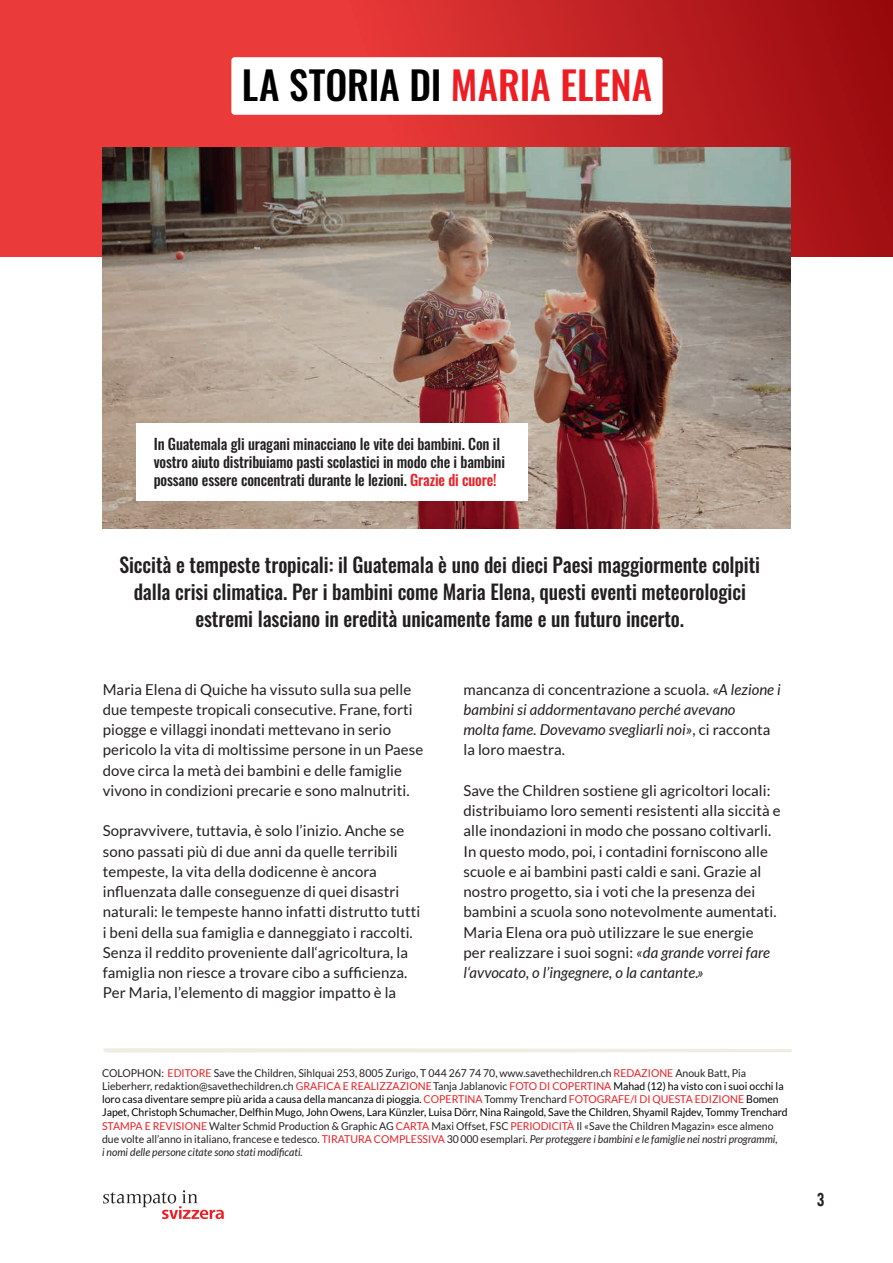
<style>
.page{position:relative;width:893px;height:1263px;background:#fff}
.page>*{position:absolute;margin:0;border:0;box-sizing:border-box;transform-origin:0 0}
.t1{font:39px "Oswald";color:#000001}
._3_GT_NEU{font:20.25px/27px "Oswald";letter-spacing:-.005em;color:#231f20;text-align:center}
.t2{font:18px "Trade Gothic LT Com Bd Cn 20";color:#231f20}
._3_GT_NEU-2{font:15px/20.2px "Lato";letter-spacing:.005em;color:#231f20}
.t3{font:15px/18px "Oswald";letter-spacing:-.01em;color:#231f20}
._3_GT_NEU-3{font:italic 15px/20.2px "Lato";letter-spacing:.005em;color:#231f20}
.t4{font:10.8px/13.2px "Lato";color:#231f20}
.s1{color:#ee1d23}
.s2{font-style:normal}
.s3{font-style:italic}
.s4{color:#000001}
</style>
<div class="page">
<svg style="left:0;top:0;width:893px;height:256px;background:#ce292b"></svg>
<img style="left:102px;top:147px;width:689px;height:381px">
<svg style="left:103px;top:1048px;width:689px;height:5px"></svg>
<div style="left:231px;top:57px;width:432px;height:58px;background:#fff;border-radius:3px"></div>
<div style="left:136px;top:423px;width:392px;height:77px;background:#fff"></div>
<svg style="left:103px;top:1190px;width:121px;height:29px"></svg>
<p class="t1" style="left:242px;top:50px;width:412px">LA STORIA DI <span class="s1">MARIA ELENA</span></p>
<p class="t3" style="left:154px;top:433px;width:353px">In Guatemala gli uragani minacciano le vite dei bambini. Con il vostro aiuto distribuiamo pasti scolastici in modo che i bambini possano essere concentrati durante le lezioni. <span class="s1">Grazie di cuore!</span></p>
<p class="_3_GT_NEU" style="left:119px;top:550px;width:642px">Siccità e tempeste tropicali: il Guatemala è uno dei dieci Paesi maggiormente colpiti dalla crisi climatica. Per i bambini come Maria Elena, questi eventi meteorologici estremi lasciano in eredità unicamente fame e un futuro incerto.</p>
<p class="_3_GT_NEU-2" style="left:103px;top:679px;width:322px">Maria Elena di Quiche ha vissuto sulla sua pelle due tempeste tropicali consecutive. Frane, forti piogge e villaggi inondati mettevano in serio pericolo la vita di moltissime persone in un Paese dove circa la metà dei bambini e delle famiglie vivono in condizioni precarie e sono malnutriti.</p>
<p class="_3_GT_NEU-2" style="left:103px;top:821px;width:319px">Sopravvivere, tuttavia, è solo l’inizio. Anche se sono passati più di due anni da quelle terribili tempeste, la vita della dodicenne è ancora influenzata dalle conseguenze di quei disastri naturali: le tempeste hanno infatti distrutto tutti i beni della sua famiglia e danneggiato i raccolti.<br>Senza il reddito proveniente dall‘agricoltura, la famiglia non riesce a trovare cibo a sufficienza.<br>Per Maria, l’elemento di maggior impatto è la</p>
<p class="_3_GT_NEU-3" style="left:463px;top:679px;width:319px"><span class="s2">mancanza di concentrazione a scuola.</span> «A lezione i bambini si addormentavano perché avevano<br>molta fame. Dovevamo svegliarli noi»<span class="s2">, ci racconta la loro maestra.</span></p>
<p class="_3_GT_NEU-2" style="left:463px;top:780px;width:319px">Save the Children sostiene gli agricoltori locali: distribuiamo loro sementi resistenti alla siccità e alle inondazioni in modo che possano coltivarli.<br>In questo modo, poi, i contadini forniscono alle scuole e ai bambini pasti caldi e sani. Grazie al nostro progetto, sia i voti che la presenza dei bambini a scuola sono notevolmente aumentati.<br>Maria Elena ora può utilizzare le sue energie<br>per realizzare i suoi sogni: <span class="s3">«da grande vorrei fare l‘avvocato, o l’ingegnere, o la cantante.»</span></p>
<p class="t4" style="left:102px;top:1066px;width:687px">COLOPHON: <span class="s1">EDITORE</span> Save the Children, Sihlquai 253, 8005 Zurigo, T 044 267 74 70, www.savethechildren.ch <span class="s1">REDAZIONE</span> Anouk Batt, Pia Lieberherr, redaktion@savethechildren.ch <span class="s1">GRAFICA E REALIZZAZIONE</span> Tanja Jablanovic <span class="s1">FOTO DI COPERTINA</span> <span class="s4">Mahad (12) ha visto con i suoi occhi la loro casa diventare sempre più arida a causa della mancanza di pioggia.</span> <span class="s1">COPERTINA</span> Tommy Trenchard <span class="s1">FOTOGRAFE/I DI QUESTA EDIZIONE</span> <span class="s4">Bomen Japet, Christoph Schumacher, Delfhin Mugo, John Owens, Lara Künzler, Luisa Dörr, Nina Raingold, Save the Children, Shyamil Rajdev, Tommy Trenchard </span><span class="s1">STAMPA E REVISIONE</span> Walter Schmid Production &amp; Graphic AG <span class="s1">CARTA</span> Maxi Offset, FSC <span class="s1">PERIODICITÀ</span> Il «Save the Children Magazin» esce almeno due volte all’anno in italiano, francese e tedesco. <span class="s1">TIRATURA COMPLESSIVA</span> 30000 esemplari. <span class="s3">Per proteggere i bambini e le famiglie nei nostri programmi,<br>i nomi delle persone citate sono stati modificati.</span></p>
<p class="t2" style="left:817px;top:1188px;width:9px">3</p>
</div>
